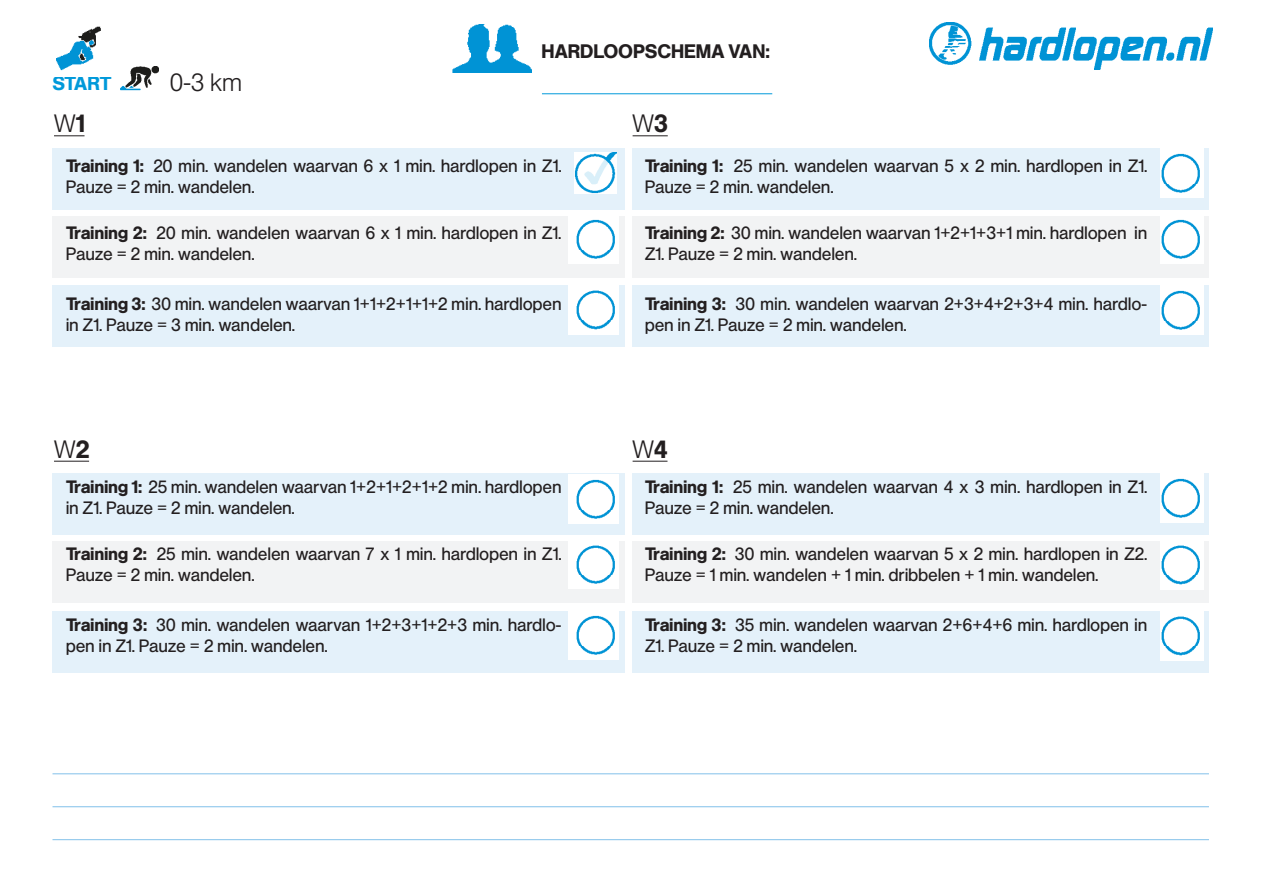
<style>
.page{position:relative;width:1263px;height:893px;background:#fff}
.page>*{position:absolute;margin:0;border:0;box-sizing:border-box;transform-origin:0 0}
.t1{font:300 23.1px "Europa Gro Nr 1 SHOP";color:#231f20}
.t2{font:500 18px "Europa Gro Nr 1 SHOP";letter-spacing:.025em;color:#231f20}
.t3{font:500 18px "Europa Gro Nr 1 SHOP";letter-spacing:.005em;color:#0099da}
.t4{font:16.5px/21px "Europa Gro Nr 1 SHOP Boo";letter-spacing:.025em;color:#231f20}
.s1{font-weight:500}
.s2{font-family:"Europa Gro Nr 1 SHOP";font-weight:500}
</style>
<div class="page">
<img style="left:930px;top:22px;width:283px;height:47px">
<img style="left:56px;top:27px;width:45px;height:44px">
<img style="left:452px;top:24px;width:79px;height:49px">
<hr style="left:542px;top:94px;width:230px;height:1px;background:#0099da">
<hr style="left:52px;top:773px;width:1157px;height:1px;background:#82c1ea">
<hr style="left:52px;top:806px;width:1157px;height:1px;background:#82c1ea">
<hr style="left:52px;top:839px;width:1157px;height:1px;background:#82c1ea">
<img style="left:121px;top:67px;width:38px;height:24px">
<div style="left:52px;top:148px;width:1157px;height:62px;background:#e4f1fa"></div>
<div style="left:52px;top:474px;width:1157px;height:61px;background:#e4f1fa"></div>
<div style="left:52px;top:286px;width:1157px;height:61px;background:#e4f1fa"></div>
<div style="left:52px;top:611px;width:1157px;height:61px;background:#e4f1fa"></div>
<div style="left:52px;top:216px;width:1157px;height:62px;background:#f2f3f4"></div>
<div style="left:52px;top:542px;width:1157px;height:61px;background:#f2f3f4"></div>
<hr style="left:54px;top:135px;width:31px;height:1px;background:#231f20">
<hr style="left:54px;top:461px;width:35px;height:1px;background:#231f20">
<hr style="left:633px;top:135px;width:35px;height:1px;background:#231f20">
<hr style="left:633px;top:461px;width:34px;height:1px;background:#231f20">
<img style="left:1161px;top:148px;width:42px;height:49px">
<img style="left:1161px;top:474px;width:42px;height:49px">
<img style="left:1161px;top:286px;width:42px;height:49px">
<img style="left:1161px;top:611px;width:42px;height:49px">
<img style="left:1161px;top:216px;width:42px;height:48px">
<img style="left:1161px;top:542px;width:42px;height:47px">
<img style="left:568px;top:216px;width:50px;height:48px">
<img style="left:568px;top:542px;width:50px;height:47px">
<img style="left:568px;top:474px;width:50px;height:49px">
<img style="left:568px;top:286px;width:50px;height:48px">
<img style="left:568px;top:611px;width:50px;height:48px">
<img style="left:575px;top:152px;width:41px;height:42px">
<div style="left:625px;top:115px;width:6px;height:642px;background:#fff"></div>
<p class="t3" style="left:53px;top:73px;width:61px">START</p>
<p class="t1" style="left:54px;top:110px;width:32px">W<span class="s1">1</span></p>
<p class="t1" style="left:170px;top:68px;width:73px">0-3 km</p>
<p class="t2" style="left:542px;top:40px;width:229px">HARDLOOPSCHEMA VAN:</p>
<p class="t1" style="left:633px;top:110px;width:37px">W<span class="s1">3</span></p>
<p class="t4" style="left:66px;top:156px;width:497px"><span class="s2">Training 1:</span> 20 min. wandelen waarvan 6 x 1 min. hardlopen in Z1.<br>Pauze = 2 min. wandelen.</p>
<p class="t4" style="left:66px;top:222px;width:497px"><span class="s2">Training 2:</span> 20 min. wandelen waarvan 6 x 1 min. hardlopen in Z1.<br>Pauze = 2 min. wandelen.</p>
<p class="t4" style="left:66px;top:293px;width:497px"><span class="s2">Training 3:</span> 30 min. wandelen waarvan 1+1+2+1+1+2 min. hardlopen in Z1. Pauze = 3 min. wandelen.</p>
<p class="t1" style="left:54px;top:435px;width:37px">W<span class="s1">2</span></p>
<p class="t4" style="left:66px;top:477px;width:497px"><span class="s2">Training 1:</span> 25 min. wandelen waarvan 1+2+1+2+1+2 min. hardlopen in Z1. Pauze = 2 min. wandelen.</p>
<p class="t4" style="left:66px;top:543px;width:497px"><span class="s2">Training 2:</span> 25 min. wandelen waarvan 7 x 1 min. hardlopen in Z1.<br>Pauze = 2 min. wandelen.</p>
<p class="t4" style="left:66px;top:614px;width:497px"><span class="s2">Training 3:</span> 30 min. wandelen waarvan 1+2+3+1+2+3 min. hardlo&shy;pen in Z1. Pauze = 2 min. wandelen.</p>
<p class="t4" style="left:645px;top:156px;width:503px"><span class="s2">Training 1:</span> 25 min. wandelen waarvan 5 x 2 min. hardlopen in Z1.<br>Pauze = 2 min. wandelen.</p>
<p class="t4" style="left:645px;top:222px;width:504px"><span class="s2">Training 2:</span> 30 min. wandelen waarvan 1+2+1+3+1 min. hardlopen in<br>Z1. Pauze = 2 min. wandelen.</p>
<p class="t4" style="left:645px;top:293px;width:504px"><span class="s2">Training 3:</span> 30 min. wandelen waarvan 2+3+4+2+3+4 min. hardlo&shy;pen in Z1. Pauze = 2 min. wandelen.</p>
<p class="t1" style="left:633px;top:435px;width:36px">W<span class="s1">4</span></p>
<p class="t4" style="left:645px;top:477px;width:503px"><span class="s2">Training 1:</span> 25 min. wandelen waarvan 4 x 3 min. hardlopen in Z1.<br>Pauze = 2 min. wandelen.</p>
<p class="t4" style="left:645px;top:543px;width:504px"><span class="s2">Training 2:</span> 30 min. wandelen waarvan 5 x 2 min. hardlopen in Z2.<br>Pauze = 1 min. wandelen + 1 min. dribbelen + 1 min. wandelen.</p>
<p class="t4" style="left:645px;top:614px;width:503px"><span class="s2">Training 3:</span> 35 min. wandelen waarvan 2+6+4+6 min. hardlopen in<br>Z1. Pauze = 2 min. wandelen.</p>
</div>
